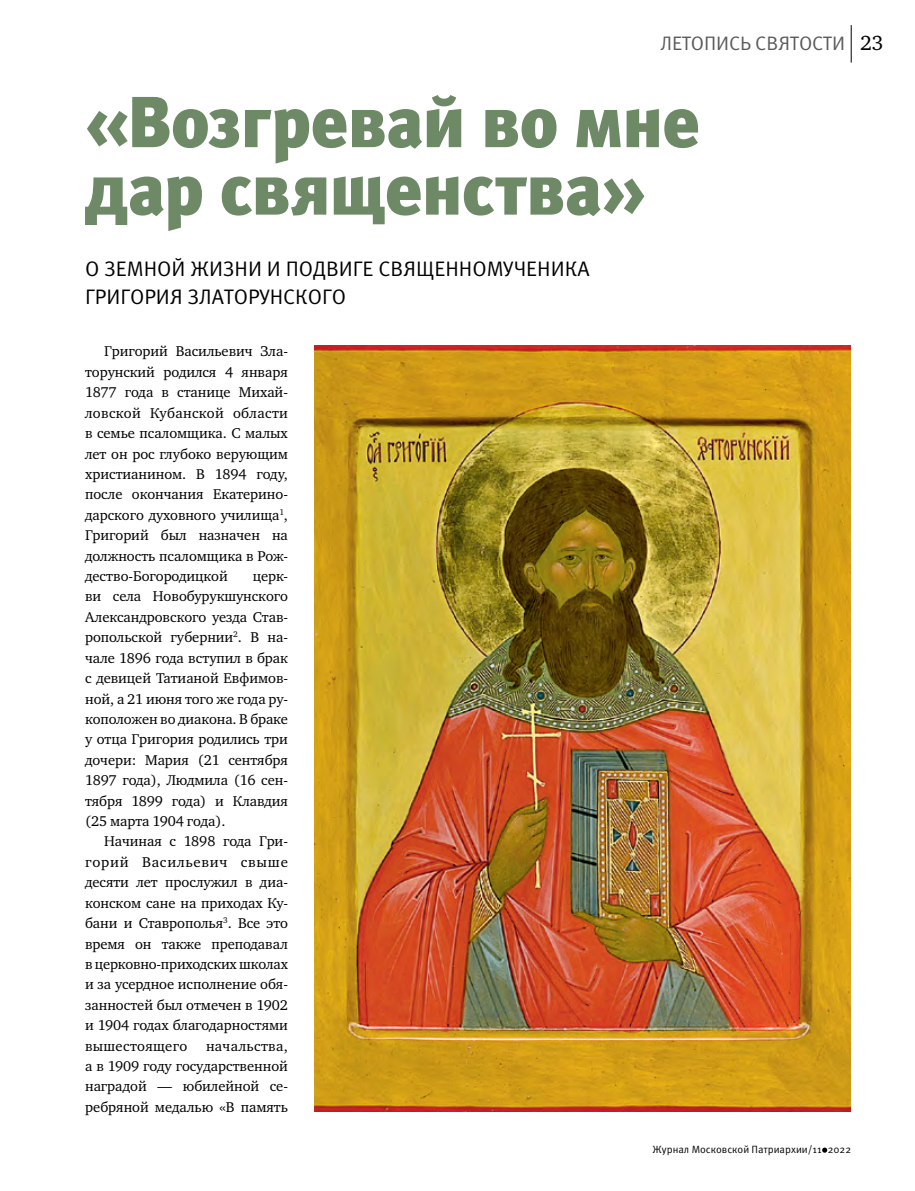
<style>
.page{position:relative;width:915px;height:1191px;background:#fff}
.page>*{position:absolute;margin:0;border:0;box-sizing:border-box;transform-origin:0 0}
.t1{font:900 72px/67.5px "Meta Pro";letter-spacing:-.025em;color:#6d8966}
.t2{font:21px/28.5px "Meta Pro";color:#000}
.t3{font:19.5px "Meta Pro";letter-spacing:-.005em;color:#58595b}
.t4{font:14.55px/20.4px "Charter ITC";letter-spacing:-.005em;color:#000;text-align:justify}
.t5{font:10.5px "Meta Pro";color:#000}
.s1{font-family:"Charter ITC";font-size:21px;color:#000}
</style>
<div class="page">
<svg style="left:822px;top:1147px;width:5px;height:5px"></svg>
<hr style="left:850px;top:25px;width:1px;height:38px;background:#000">
<img style="left:315px;top:346px;width:535px;height:765px">
<h3 class="t3" style="left:660px;top:31px;width:224px">ЛЕТОПИСЬ СВЯТОСТИ <span class="s1">23</span></h3>
<h1 class="t1" style="left:85px;top:91px;width:616px">«Возгревай во мне дар священства»</h1>
<h2 class="t2" style="left:85px;top:255px;width:506px">О ЗЕМНОЙ ЖИЗНИ И ПОДВИГЕ СВЯЩЕННОМУЧЕНИКА<br>ГРИГОРИЯ ЗЛАТОРУНСКОГО</h2>
<p class="t4" style="left:85px;top:341px;width:204px;text-indent:19px">Григорий Васильевич Зла&shy;торунский родился 4 января 1877 года в станице Михай&shy;ловской Кубанской области в семье псаломщика. С малых лет он рос глубоко верующим христианином. В 1894 году, после окончания Екатерино&shy;дарского духовного училища<sup>1</sup>, Григорий был назначен на должность псаломщика в Рож&shy;дество-Богородицкой</p>
<p class="t4" style="left:85px;top:566px;width:204px;text-indent:167px">церк&shy;ви села Новобурукшунского Александровского уезда Став&shy;ропольской губернии<sup>2</sup>. В на&shy;чале 1896 года вступил в брак с девицей Татианой Евфимов&shy;ной, а 21 июня того же года ру&shy;коположен во диакона. В браке у отца Григория родились три дочери: Мария (21 сентября 1897 года), Людмила (16 сен&shy;тября 1899 года) и Клавдия (25 марта 1904 года).</p>
<p class="t4" style="left:85px;top:831px;width:204px;text-indent:19px">Начиная с 1898 года Гри&shy;горий Васильевич свыше десяти лет прослужил в диа&shy;конском сане на приходах Ку&shy;бани и Ставрополья<sup>3</sup>. Все это время он также преподавал в церковно-приходских школах и за усердное исполнение обя&shy;занностей был отмечен в 1902 и 1904 годах благодарностями вышестоящего</p>
<p class="t4" style="left:85px;top:1035px;width:204px;text-indent:121px">начальства, а в 1909 году государственной наградой — юбилейной се&shy;ребряной медалью «В память</p>
<p class="t5" style="left:652px;top:1142px;width:200px">Журнал Московской Патриархии/11 2022</p>
</div>
